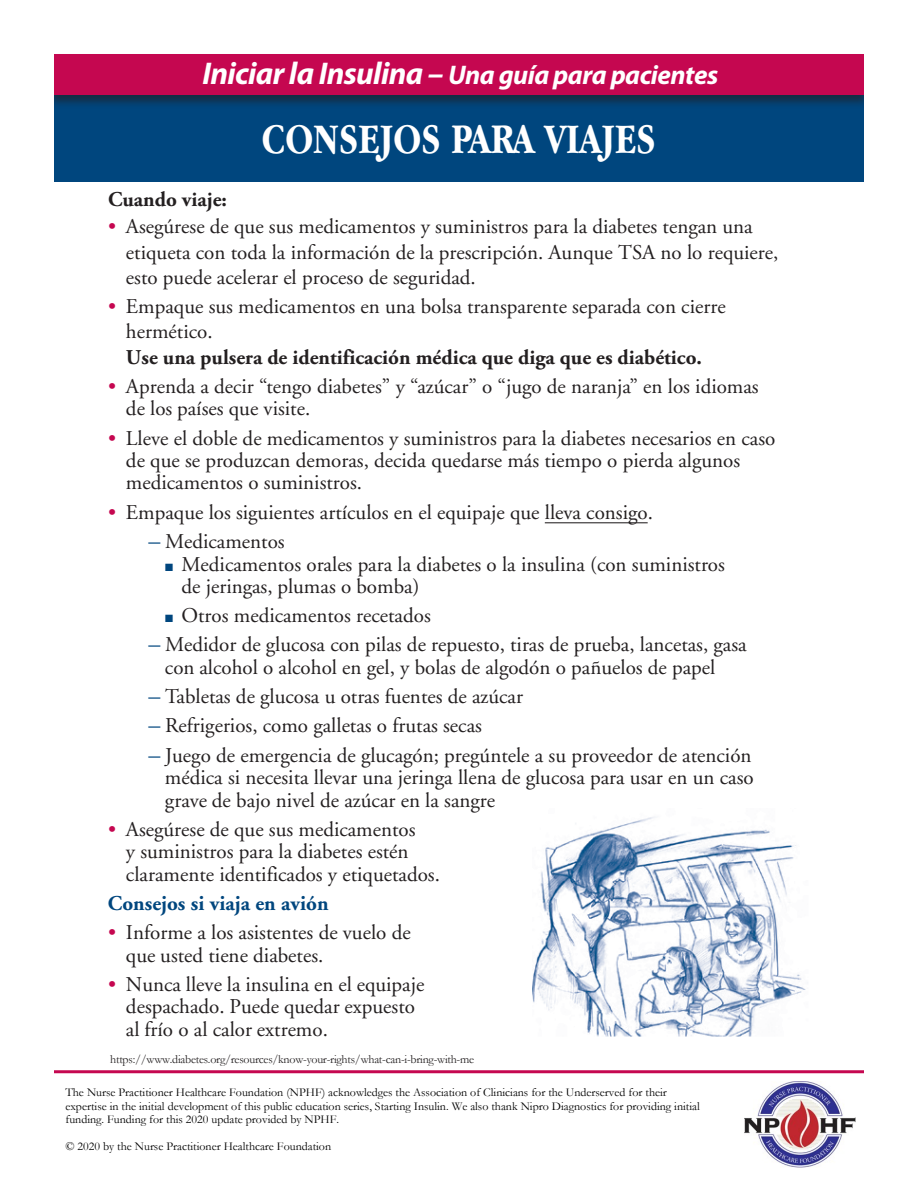
<style>
.page{position:relative;width:918px;height:1188px;background:#fff}
.page>*{position:absolute;margin:0;border:0;box-sizing:border-box;transform-origin:0 0}
.t1{font:700 43.5px "Apple Garamond";color:#fff}
.t2{font:italic 700 27px "Myriad Pro";letter-spacing:-.02em;color:#fff}
.t3{font:21px/22.4px "Adobe Garamond";color:#231f20}
.t4{font:21px/25.2px "Adobe Garamond Pro";color:#231f20}
.t5{font:700 21px "Adobe Garamond";color:#00467e}
.t6{font:700 21px "Adobe Garamond Pro";color:#231f20}
.t7{font:12px/13.5px "Garamond";color:#000}
.t8{font:12px "Garamond";letter-spacing:-.02em;color:#231f20}
.s1{font-size:31.5px}
.s2{font-family:"Adobe Garamond";color:#c50750}
.s3{font-weight:700}
.s4{color:#c50750}
.s5{font-size:24px;color:#00467e}
.s6{color:#00467e}
.s7{font-family:"Adobe Garamond Pro"}
</style>
<div class="page">
<div style="left:54px;top:68px;width:810px;height:114px;background:#00467e"></div>
<div style="left:46px;top:53px;width:826px;height:56px;background:#231f20;opacity:.65"></div>
<div style="left:54px;top:54px;width:810px;height:40px;background:#c50750"></div>
<hr style="left:54px;top:1070px;width:810px;height:3px;background:#c50750">
<div style="left:0;top:0;width:54px;height:256px;background:#fff"></div>
<div style="left:864px;top:0;width:54px;height:256px;background:#fff"></div>
<img style="left:532px;top:817px;width:274px;height:220px">
<img style="left:745px;top:1082px;width:111px;height:86px">
<hr style="left:545px;top:522px;width:103px;height:1px;background:#231f20">
<p class="t2" style="left:202px;top:57px;width:517px"><span class="s1">Iniciar la Insulina –</span> Una guía para pacientes</p>
<p class="t1" style="left:262px;top:114px;width:396px">CONSEJOS PARA VIAJES</p>
<p class="t6" style="left:108px;top:187px;width:120px">Cuando viaje:</p>
<p class="t4" style="left:126px;top:215px;width:654px;text-indent:-18px"><span class="s2">•</span> Asegúrese de que sus medicamentos y suministros para la diabetes tengan una etiqueta con toda la información de la prescripción. Aunque TSA no lo requiere, esto puede acelerar el proceso de seguridad.</p>
<p class="t4" style="left:126px;top:295px;width:601px;text-indent:-18px"><span class="s2">•</span> Empaque sus medicamentos en una bolsa transparente separada con cierre hermético.<br><span class="s3">Use una pulsera de identificación médica que diga que es diabético.</span></p>
<p class="t3" style="left:126px;top:376px;width:634px;text-indent:-18px"><span class="s4">•</span> Aprenda a decir “tengo diabetes” y “azúcar” o “jugo de naranja” en los idiomas de los países que visite.</p>
<p class="t3" style="left:126px;top:427px;width:651px;text-indent:-18px"><span class="s4">•</span> Lleve el doble de medicamentos y suministros para la diabetes necesarios en caso de que se produzcan demoras, decida quedarse más tiempo o pierda algunos medicamentos o suministros.</p>
<p class="t3" style="left:108px;top:501px;width:546px"><span class="s4">•</span> Empaque los siguientes artículos en el equipaje que lleva consigo.</p>
<p class="t3" style="left:148px;top:531px;width:138px"><span class="s5">–</span> Medicamentos</p>
<p class="t3" style="left:181px;top:553px;width:545px;text-indent:-16px"><span class="s6">■</span> Medicamentos orales para la diabetes o <span class="s7">la</span> insulina (con suministros de jeringas, plumas o bomba)</p>
<p class="t3" style="left:165px;top:605px;width:267px"><span class="s6">■</span> Otros medicamentos recetados</p>
<p class="t3" style="left:165px;top:634px;width:583px;text-indent:-16px"><span class="s5">–</span> Medidor de glucosa con pilas de repuesto, tiras de prueba, lancetas, gasa con alcohol o alcohol en gel<span class="s7">,</span> y bolas de algodón o pañuelos de papel</p>
<p class="t3" style="left:148px;top:686px;width:376px"><span class="s5">–</span> Tabletas de glucosa u otras fuentes de azúcar</p>
<p class="t3" style="left:148px;top:715px;width:335px"><span class="s5">–</span> Refrigerios, como galletas o frutas secas</p>
<p class="t3" style="left:165px;top:744px;width:590px;text-align:justify;text-indent:-16px"><span class="s5">–</span> Juego de emergencia de glucagón; pregúntele a su proveedor de atención médica si necesita llevar una jeringa llena de glucosa para usar en un caso grave de bajo nivel de azúcar en la sangre</p>
<p class="t3" style="left:126px;top:818px;width:315px;text-indent:-18px"><span class="s4">•</span> Asegúrese de que sus medicamentos<br>y suministros para la diabetes estén claramente identificados y etiquetados.</p>
<p class="t5" style="left:108px;top:892px;width:222px">Consejos si viaja en avión</p>
<p class="t3" style="left:126px;top:922px;width:286px;text-indent:-18px"><span class="s4">•</span> Informe a los asistentes de vuelo de que usted tiene diabetes.</p>
<p class="t3" style="left:126px;top:974px;width:300px;text-indent:-18px"><span class="s4">•</span> Nunca lleve la insulina en el equipaje despachado. Puede quedar expuesto a<span class="s7">l</span> frío <span class="s7">o al</span> calor extremo.</p>
<p class="t8" style="left:110px;top:1052px;width:365px">https://www.diabetes.org/resources/know-your-rights/what-can-i-bring-with-me</p>
<p class="t7" style="left:65px;top:1086px;width:636px">The Nurse Practitioner Healthcare Foundation (NPHF) acknowledges the Association of Clinicians for the Underserved for their expertise in the initial development of this public education series, Starting Insulin. We also thank Nipro Diagnostics for providing initial funding. Funding for this 2020 update provided by NPHF.</p>
<p class="t7" style="left:65px;top:1140px;width:267px">© 2020 by the Nurse Practitioner Healthcare Foundation</p>
</div>
